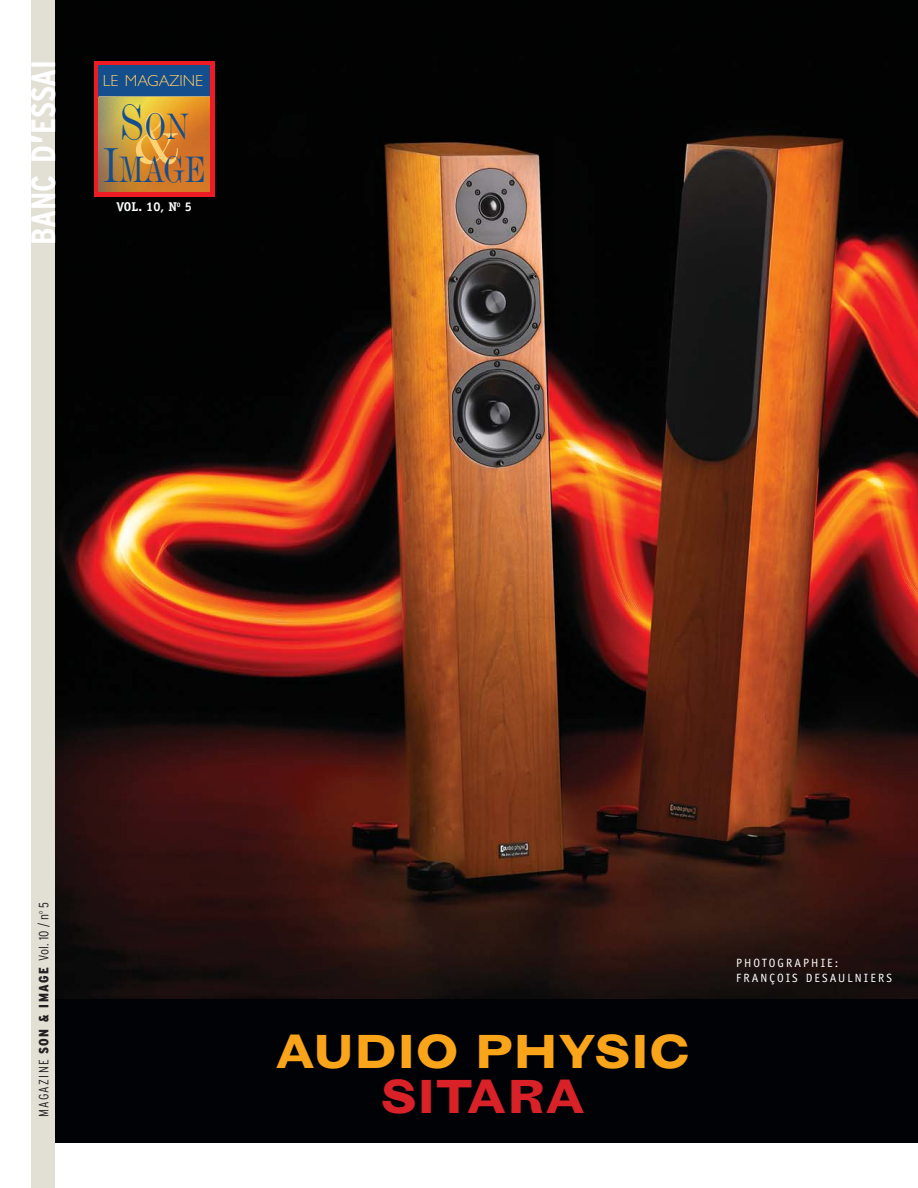
<style>
.page{position:relative;width:918px;height:1188px;background:#fff}
.page>*{position:absolute;margin:0;border:0;box-sizing:border-box;transform-origin:0 0}
.t1{font:700 expanded 48px/45px "Grotesque";color:#faa41a;text-align:center}
.t2{font:38.25px "De Vinne BT";color:#144e8c;scale:.8 1}
.t3{font:700 condensed 33.75px "Interstate";letter-spacing:-.01em;color:#fff}
.t4{font:300 16.05px "Gill Sans";color:#ffcd66}
.t5{font:300 condensed 13.5px "Interstate";letter-spacing:.085em;color:#231f20}
.t6{font:700 12.75px "Officina Serif";color:#fff}
.t7{font:12px/14.4px "Officina Sans";letter-spacing:.175em;color:#fff}
.s1{font-size:45px}
.s2{font-size:73.65px;color:#ffd276}
.s3{font-size:51px}
.s4{font-weight:900}
.s5{color:#d92128}
</style>
<div class="page">
<div style="left:42px;top:488px;width:876px;height:655px;background:#010205"></div>
<img style="left:55px;top:0;width:863px;height:999px">
<div style="left:32px;top:0;width:23px;height:1188px;background:#e2dfd5"></div>
<div style="left:94px;top:61px;width:120px;height:135px;background:#ed1c24"></div>
<div style="left:99px;top:65px;width:111px;height:32px;background:#144e8c"></div>
<hr style="left:99px;top:96px;width:111px;height:2px;background:#ffd684">
<img style="left:99px;top:98px;width:111px;height:94px">
<p class="t3" style="left:30px;top:245px;width:187px;rotate:-90deg">BANC D<span class="s1">’</span>ESSAI</p>
<p class="t4" style="left:103px;top:75px;width:102px">LE MAGAZINE</p>
<p class="t2" style="left:120px;top:114px;width:88px"><span class="s2">&amp;</span><span class="s3">S</span>ON</p>
<p class="t6" style="left:116px;top:202px;width:77px">VOL. 10, N<sup>O</sup> 5</p>
<p class="t2" style="left:103px;top:157px;width:130px"><span class="s3">I</span>MAGE</p>
<p class="t5" style="left:39px;top:1117px;width:216px;rotate:-90deg">MAGAZINE <span class="s4">SON &amp; IMAGE</span> Vol. 10 / n<sup>o</sup> 5</p>
<p class="t1" style="left:275px;top:1033px;width:416px">AUDIO PHYSIC<br><span class="s5">SITARA</span></p>
<p class="t7" style="left:736px;top:957px;width:157px">PHOTOGRAPHIE:<br>FRANÇOIS DESAULNIERS</p>
</div>
